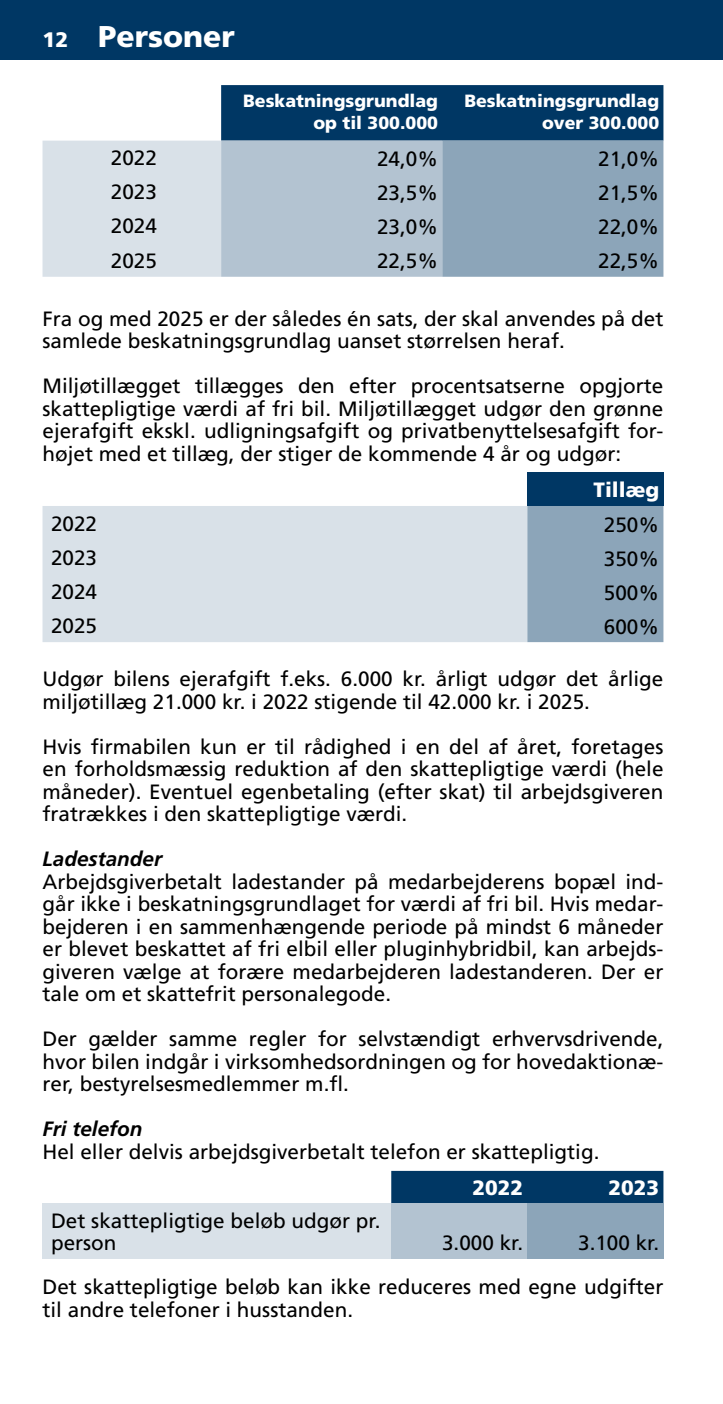
<style>
.page{position:relative;width:723px;height:1404px;background:#fff}
.page>*{position:absolute;margin:0;border:0;box-sizing:border-box;transform-origin:0 0}
.t1{font:900 30px "Frutiger LT Std";color:#fff}
.t2{font:20.7px/22.5px "Frutiger LT Std";color:#000;text-align:justify}
.t3{font:italic 700 20.7px "Frutiger LT Std";color:#000}
.t4{font:900 20.7px "Frutiger LT Std";color:#fff}
.t5{font:900 17.7px/22.5px "Frutiger LT Std";color:#fff;text-align:right}
.s1{font-size:21px}
</style>
<div class="page">
<div style="left:0;top:0;width:723px;height:60px;background:#003764"></div>
<svg style="left:43px;top:85px;width:620px;height:192px;background:#92a9bd"></svg>
<div style="left:527px;top:473px;width:136px;height:33px;background:#003764"></div>
<div style="left:43px;top:506px;width:484px;height:136px;background:#d9e1e8"></div>
<div style="left:527px;top:506px;width:136px;height:136px;background:#8ca5b9"></div>
<div style="left:391px;top:1170px;width:272px;height:33px;background:#003764"></div>
<div style="left:43px;top:1203px;width:348px;height:55px;background:#d9e1e8"></div>
<div style="left:391px;top:1203px;width:136px;height:55px;background:#b3c3d1"></div>
<div style="left:527px;top:1203px;width:136px;height:55px;background:#8ca5b9"></div>
<h1 class="t1" style="left:43px;top:18px;width:194px"><span class="s1">12</span> Personer</h1>
<p class="t5" style="left:243px;top:89px;width:196px">Beskatningsgrundlag op til 300.000</p>
<p class="t5" style="left:464px;top:89px;width:196px">Beskatningsgrundlag over 300.000</p>
<p class="t2" style="left:111px;top:147px;width:48px">2022</p>
<p class="t2" style="left:377px;top:148px;width:62px">24,0%</p>
<p class="t2" style="left:598px;top:148px;width:62px">21,0%</p>
<p class="t2" style="left:111px;top:181px;width:48px">2023</p>
<p class="t2" style="left:377px;top:182px;width:62px">23,5%</p>
<p class="t2" style="left:598px;top:182px;width:62px">21,5%</p>
<p class="t2" style="left:111px;top:215px;width:48px">2024</p>
<p class="t2" style="left:377px;top:216px;width:62px">23,0%</p>
<p class="t2" style="left:598px;top:216px;width:62px">22,0%</p>
<p class="t2" style="left:111px;top:249px;width:48px">2025</p>
<p class="t2" style="left:377px;top:250px;width:62px">22,5%</p>
<p class="t2" style="left:598px;top:250px;width:62px">22,5%</p>
<p class="t2" style="left:43px;top:307px;width:622px">Fra og med 2025 er der således én sats, der skal anvendes på det samlede beskatningsgrundlag uanset størrelsen heraf .</p>
<p class="t2" style="left:43px;top:375px;width:622px">Miljøtillægget tillægges den efter procentsatserne opgjorte skattepligtige værdi af fri bil . Miljøtillægget udgør den grønne ejerafgift ekskl . udligningsafgift og privatbenyttelsesafgift for&shy;højet med et tillæg, der stiger de kommende 4 år og udgør:</p>
<p class="t4" style="left:593px;top:477px;width:67px">Tillæg</p>
<p class="t2" style="left:51px;top:512px;width:48px">2022</p>
<p class="t2" style="left:604px;top:513px;width:57px">250%</p>
<p class="t2" style="left:51px;top:546px;width:48px">2023</p>
<p class="t2" style="left:604px;top:547px;width:57px">350%</p>
<p class="t2" style="left:51px;top:580px;width:48px">2024</p>
<p class="t2" style="left:604px;top:581px;width:57px">500%</p>
<p class="t2" style="left:51px;top:614px;width:48px">2025</p>
<p class="t2" style="left:604px;top:615px;width:57px">600%</p>
<p class="t2" style="left:43px;top:667px;width:622px">Udgør bilens ejerafgift f .eks . 6 .000 kr . årligt udgør det årlige miljøtillæg 21 .000 kr . i 2022 stigende til 42 .000 kr . i 2025 .</p>
<p class="t2" style="left:43px;top:735px;width:622px">Hvis firmabilen kun er til rådighed i en del af året, foretages en forholdsmæssig reduktion af den skattepligtige værdi (hele måneder) . Eventuel egenbetaling (efter skat) til arbejdsgiveren fratrækkes i den skattepligtige værdi .</p>
<p class="t3" style="left:43px;top:846px;width:121px">Ladestander</p>
<p class="t2" style="left:43px;top:870px;width:622px">Arbejdsgiverbetalt ladestander på medarbejderens bopæl ind&shy;går ikke i beskatningsgrundlaget for værdi af fri bil . Hvis medar&shy;bejderen i en sammenhængende periode på mindst 6 måneder er blevet beskattet af fri elbil eller pluginhybridbil, kan arbejds&shy;giveren vælge at forære medarbejderen ladestanderen . Der er tale om et skattefrit personalegode .</p>
<p class="t2" style="left:43px;top:1027px;width:622px">Der gælder samme regler for selvstændigt erhvervsdrivende, hvor bilen indgår i virksomhedsordningen og for hovedaktionæ&shy;rer, bestyrelsesmedlemmer m .fl .</p>
<p class="t3" style="left:43px;top:1116px;width:102px">Fri telefon</p>
<p class="t2" style="left:43px;top:1140px;width:558px">Hel eller delvis arbejdsgiverbetalt telefon er skattepligtig .</p>
<p class="t4" style="left:472px;top:1174px;width:52px">2022</p>
<p class="t4" style="left:608px;top:1174px;width:52px">2023</p>
<p class="t2" style="left:51px;top:1208px;width:331px">Det skattepligtige beløb udgør pr . person</p>
<p class="t2" style="left:43px;top:1220px;width:622px;line-height:43.8px;text-align:right">3 .100 kr .<br>Det skattepligtige beløb kan ikke reduceres med egne udgifter</p>
<p class="t2" style="left:43px;top:1297px;width:312px">til andre telefoner i husstanden .</p>
<p class="t2" style="left:442px;top:1231px;width:82px">3 .000 kr .</p>
</div>
